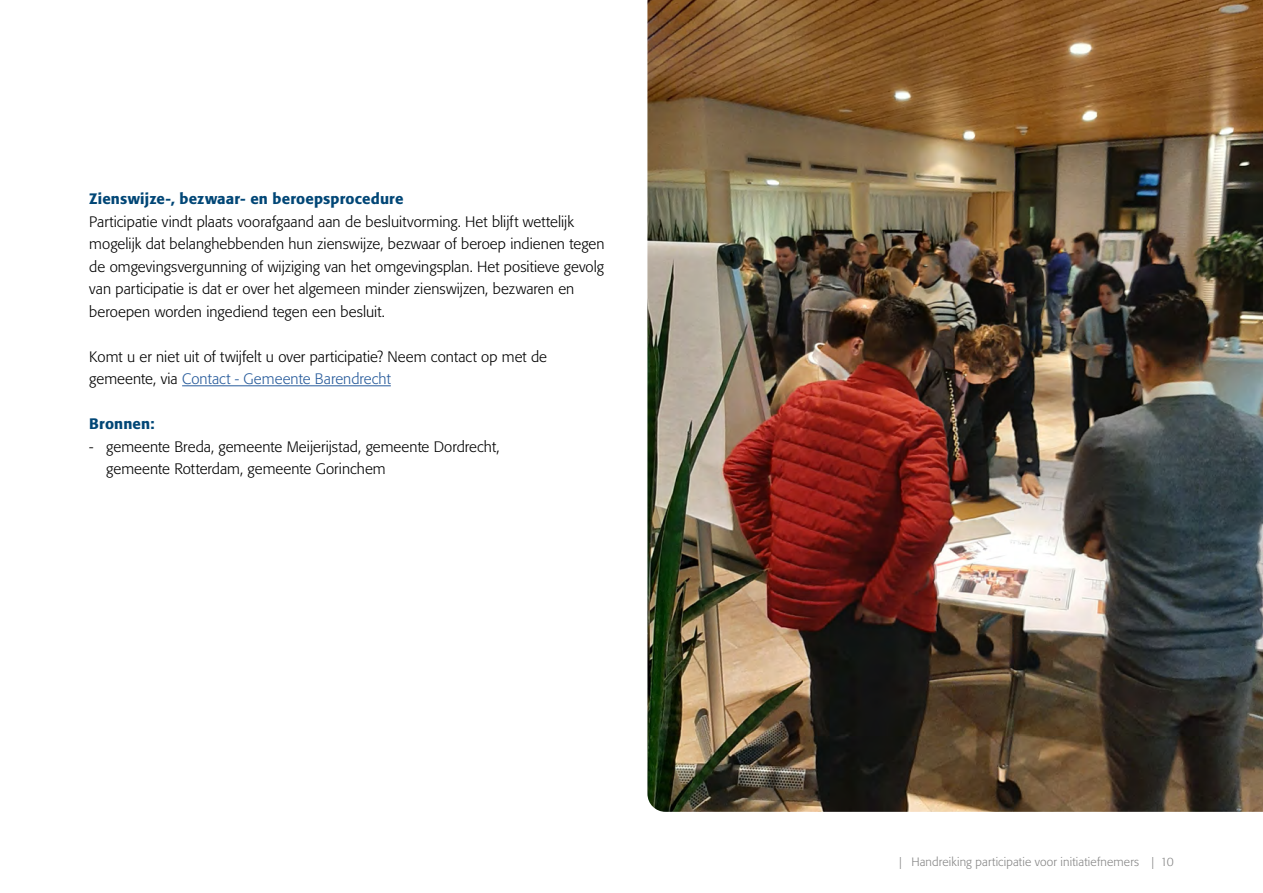
<style>
.page{position:relative;width:1263px;height:893px;background:#fff}
.page>*{position:absolute;margin:0;border:0;box-sizing:border-box;transform-origin:0 0}
._1_Body{font:300 15px/22.5px "Formata";letter-spacing:.005em;color:#000}
._1_Tussenkop_1{font:500 15px "Formata";letter-spacing:.01em;color:#004676}
.t1{font:300 12px "Formata";letter-spacing:.01em;color:#878787}
.s1{color:#275b9b}
</style>
<div class="page">
<hr style="left:182px;top:385px;width:209px;height:1px;background:#275b9b">
<img style="left:647px;top:0;width:616px;height:812px">
<h4 class="_1_Tussenkop_1" style="left:89px;top:190px;width:316px">Zienswijze-, bezwaar- en beroepsprocedure</h4>
<p class="_1_Body" style="left:89px;top:210px;width:517px">Participatie vindt plaats voorafgaand aan de besluitvorming. Het blijft wettelijk mogelijk dat belanghebbenden hun zienswijze, bezwaar of beroep indienen tegen de omgevingsvergunning of wijziging van het omgevingsplan. Het positieve gevolg van participatie is dat er over het algemeen minder zienswijzen, bezwaren en beroepen worden ingediend tegen een besluit.</p>
<p class="_1_Body" style="left:89px;top:345px;width:459px">Komt u er niet uit of twijfelt u over participatie? Neem contact op met de gemeente, via <span class="s1">Contact - Gemeente Barendrecht</span></p>
<h4 class="_1_Tussenkop_1" style="left:89px;top:415px;width:67px">Bronnen:</h4>
<p class="_1_Body" style="left:106px;top:435px;width:395px;text-indent:-17px">- gemeente Breda, gemeente Meijerijstad, gemeente Dordrecht, gemeente Rotterdam, gemeente Gorinchem</p>
<p class="t1" style="left:899px;top:855px;width:276px">| Handreiking participatie voor initiatiefnemers | 10</p>
</div>
